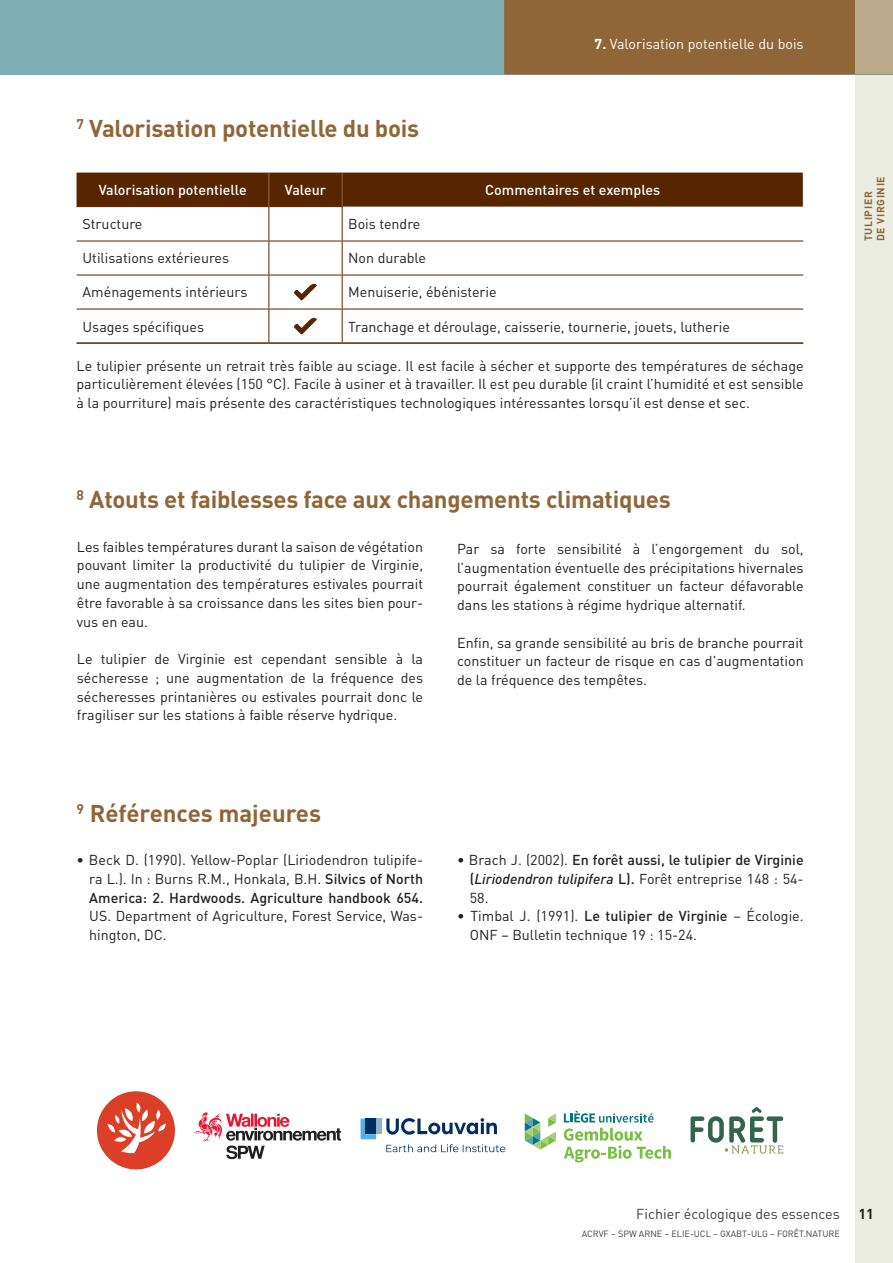
<style>
.page{position:relative;width:893px;height:1263px;background:#fff}
.page>*{position:absolute;margin:0;border:0;box-sizing:border-box;transform-origin:0 0}
.t1{font:700 24px "DIN Pro";letter-spacing:-.01em;color:#906638}
.t2{font:14.25px/18.8px "DIN Pro";color:#231f20;text-align:justify}
.t3{font:500 14.25px "DIN Pro";color:#fff}
.t4{font:500 14.25px "DIN Pro";color:#231f20}
.t5{font:italic 500 14.25px "DIN";color:#231f20}
.t6{font:14.25px "DIN Pro";color:#fff}
.t7{font:14.25px "DIN Pro";color:#3e3e3f}
.t8{font:700 14.25px "DIN Pro";color:#231f20}
.t9{font:700 10.5px/12.6px "DIN Pro";letter-spacing:.06em;color:#906638}
.t10{font:9px "DIN Pro";color:#3e3e3f}
.s1{font-weight:700}
.s2{font-weight:500}
.s3{font-weight:400}
.s4{font-family:"DIN Pro";font-style:normal}
.s5{font-family:"DIN Pro";font-weight:400;font-style:normal}
</style>
<div class="page">
<div style="left:856px;top:0;width:37px;height:1263px;background:#ebede1"></div>
<div style="left:0;top:0;width:893px;height:74px;background:#7eafb5"></div>
<div style="left:504px;top:0;width:352px;height:74px;background:#906638"></div>
<div style="left:856px;top:0;width:37px;height:74px;background:#bda98c"></div>
<div style="left:77px;top:173px;width:726px;height:34px;background:#572500"></div>
<hr style="left:77px;top:342px;width:192px;height:2px;background:#572500">
<hr style="left:342px;top:342px;width:461px;height:2px;background:#572500">
<hr style="left:342px;top:241px;width:461px;height:1px;background:#572500">
<hr style="left:77px;top:206px;width:192px;height:1px;background:#572500">
<hr style="left:77px;top:241px;width:192px;height:1px;background:#572500">
<hr style="left:77px;top:275px;width:192px;height:1px;background:#572500">
<hr style="left:342px;top:275px;width:461px;height:1px;background:#572500">
<hr style="left:77px;top:309px;width:192px;height:1px;background:#572500">
<hr style="left:342px;top:309px;width:461px;height:1px;background:#572500">
<hr style="left:269px;top:206px;width:74px;height:1px;background:#572500">
<hr style="left:342px;top:207px;width:1px;height:34px;background:#572500">
<hr style="left:269px;top:241px;width:73px;height:1px;background:#572500">
<hr style="left:342px;top:241px;width:1px;height:34px;background:#572500">
<hr style="left:269px;top:275px;width:73px;height:1px;background:#572500">
<hr style="left:342px;top:275px;width:1px;height:34px;background:#572500">
<hr style="left:269px;top:309px;width:73px;height:1px;background:#572500">
<hr style="left:342px;top:309px;width:1px;height:33px;background:#572500">
<hr style="left:269px;top:342px;width:73px;height:2px;background:#572500">
<hr style="left:268px;top:207px;width:1px;height:34px;background:#572500">
<hr style="left:268px;top:241px;width:1px;height:34px;background:#572500">
<hr style="left:268px;top:275px;width:1px;height:34px;background:#572500">
<hr style="left:268px;top:309px;width:1px;height:33px;background:#572500">
<hr style="left:268px;top:173px;width:1px;height:33px;background:#906638">
<hr style="left:342px;top:173px;width:1px;height:33px;background:#906638">
<svg style="left:294px;top:284px;width:23px;height:16px"></svg>
<svg style="left:294px;top:318px;width:23px;height:16px"></svg>
<div style="left:97px;top:1091px;width:78px;height:78px;background:#db3f28;border-radius:50%"></div>
<svg style="left:108px;top:1103px;width:58px;height:50px"></svg>
<svg style="left:690px;top:1107px;width:93px;height:46px"></svg>
<svg style="left:525px;top:1113px;width:31px;height:36px"></svg>
<svg style="left:564px;top:1128px;width:107px;height:34px"></svg>
<svg style="left:564px;top:1111px;width:90px;height:11px"></svg>
<svg style="left:194px;top:1112px;width:147px;height:47px"></svg>
<svg style="left:386px;top:1118px;width:111px;height:17px"></svg>
<div style="left:376px;top:1118px;width:5px;height:16px;background:#8db0cd"></div>
<svg style="left:361px;top:1118px;width:15px;height:21px"></svg>
<div style="left:366px;top:1118px;width:10px;height:16px;background:#002c62"></div>
<svg style="left:386px;top:1144px;width:119px;height:8px"></svg>
<h1 class="t1" style="left:77px;top:112px;width:344px"><sup>7</sup> Valorisation potentielle du bois</h1>
<p class="t6" style="left:595px;top:34px;width:211px"><span class="s1">7.</span> Valorisation potentielle du bois</p>
<p class="t3" style="left:99px;top:180px;width:149px">Valorisation potentielle</p>
<p class="t3" style="left:285px;top:180px;width:43px">Valeur</p>
<p class="t3" style="left:485px;top:180px;width:176px">Commentaires et exemples</p>
<p class="t2" style="left:83px;top:214px;width:61px">Structure</p>
<p class="t2" style="left:348px;top:214px;width:74px">Bois tendre</p>
<p class="t2" style="left:83px;top:248px;width:148px">Utilisations extérieures</p>
<p class="t2" style="left:348px;top:248px;width:79px">Non durable</p>
<p class="t2" style="left:83px;top:282px;width:166px">Aménagements intérieurs</p>
<p class="t2" style="left:348px;top:282px;width:150px">Menuiserie, ébénisterie</p>
<p class="t2" style="left:83px;top:316px;width:123px">Usages spécifiques</p>
<p class="t2" style="left:348px;top:316px;width:383px">Tranchage et déroulage, caisserie, tournerie, jouets, lutherie</p>
<p class="t2" style="left:77px;top:356px;width:729px">Le tulipier présente un retrait très faible au sciage. Il est facile à sécher et supporte des températures de séchage particulièrement élevées (150 °C). Facile à usiner et à travailler. Il est peu durable (il craint l’humidité et est sensible à la pourriture) mais présente des caractéristiques technologiques intéressantes lorsqu’il est dense et sec.</p>
<h1 class="t1" style="left:77px;top:483px;width:596px"><sup>8</sup> Atouts et faiblesses face aux changements climatiques</h1>
<p class="t2" style="left:77px;top:536px;width:348px">Les faibles températures durant la saison de végétation pouvant limiter la productivité du tulipier de Virginie, une augmentation des températures estivales pourrait être favorable à sa croissance dans les sites bien pour&shy;vus en eau.</p>
<p class="t2" style="left:77px;top:649px;width:348px">Le tulipier de Virginie est cependant sensible à la sécheresse ; une augmentation de la fréquence des sécheresses printanières ou estivales pourrait donc le fragiliser sur les stations à faible réserve hydrique.</p>
<p class="t2" style="left:457px;top:539px;width:348px">Par sa forte sensibilité à l’engorgement du sol, l’augmentation éventuelle des précipitations hivernales pourrait également constituer un facteur défavorable dans les stations à régime hydrique alternatif.</p>
<p class="t2" style="left:457px;top:632px;width:348px">Enfin, sa grande sensibilité au bris de branche pourrait constituer un facteur de risque en cas d'augmentation de la fréquence des tempêtes.</p>
<h1 class="t1" style="left:77px;top:797px;width:246px"><sup>9</sup> Références majeures</h1>
<p class="t2" style="left:89px;top:850px;width:335px;text-indent:-13px">• Beck D. (1990). Yellow-Poplar (Liriodendron tulipife&shy;ra L.). In : Burns R.M., Honkala, B.H. <span class="s2">Silvics of North America: 2. Hardwoods. Agriculture handbook 654.</span></p>
<p class="t2" style="left:89px;top:906px;width:335px">US. Department of Agriculture, Forest Service, Was&shy;hington, DC.</p>
<p class="t4" style="left:457px;top:850px;width:348px"><span class="s3">• Brach J. (2002).</span> En forêt aussi, le tulipier de Virginie</p>
<p class="t5" style="left:470px;top:870px;width:335px"><span class="s4">(</span>Liriodendron tulipifera <span class="s4">L).</span> <span class="s5">Forêt entreprise 148 : 54-</span></p>
<p class="t2" style="left:470px;top:887px;width:20px">58.</p>
<p class="t2" style="left:470px;top:906px;width:335px;text-indent:-13px">• Timbal J. (1991). <span class="s2">Le tulipier de Virginie</span> – Écologie.<br>ONF – Bulletin technique 19 : 15-24.</p>
<p class="t9" style="left:861px;top:241px;width:66px;rotate:-90deg">TULIPIER<br>DE VIRGINIE</p>
<p class="t7" style="left:636px;top:1204px;width:205px">Fichier écologique des essences</p>
<p class="t8" style="left:858px;top:1204px;width:17px">11</p>
<p class="t10" style="left:582px;top:1228px;width:260px">ACRVF – SPW ARNE – ELIE-UCL – GXABT-ULG – FORÊT.NATURE</p>
</div>
